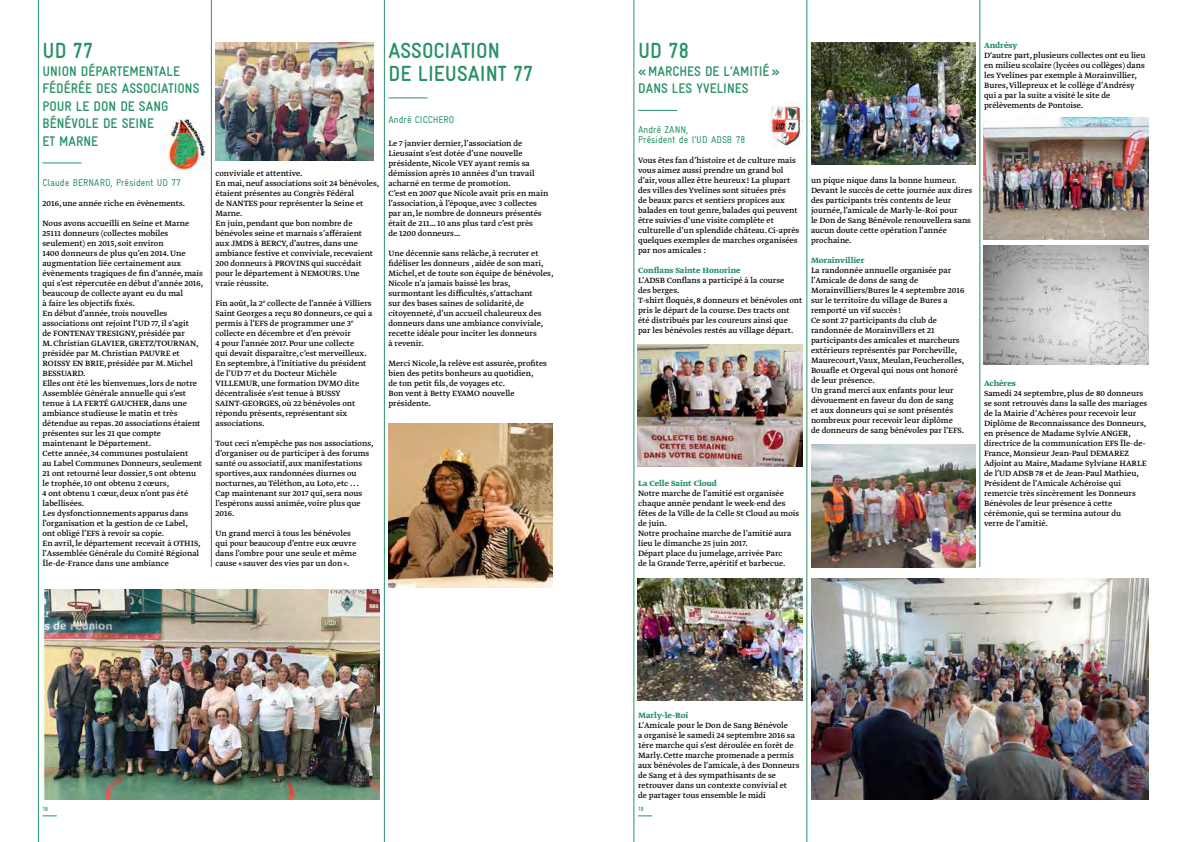
<style>
.page{position:relative;width:1191px;height:842px;background:#fff}
.page>*{position:absolute;margin:0;border:0;box-sizing:border-box;transform-origin:0 0}
.t1{font:700 condensed 22px/22.5px "Gravur";color:#289265}
.t2{font:700 condensed 14px/17.5px "Gravur";color:#289265}
.t3{font:condensed 10px/10px "Gravur";color:#289265}
.t4{font:9px/10px "Greta Text";color:#000}
.t5{font:700 9px "Greta Text";color:#289265}
.t6{font:700 condensed 6px "Gravur";color:#289265}
</style>
<div class="page">
<svg style="left:43px;top:816px;width:14px;height:1px"></svg>
<svg style="left:638px;top:816px;width:14px;height:1px"></svg>
<hr style="left:38px;top:0;width:1px;height:842px;background:#289265">
<hr style="left:211px;top:0;width:1px;height:567px;background:#289265">
<hr style="left:384px;top:0;width:1px;height:842px;background:#289265">
<hr style="left:638px;top:110px;width:39px;height:1px;background:#289265">
<img style="left:769px;top:103px;width:33px;height:45px">
<img style="left:638px;top:344px;width:164px;height:122px">
<img style="left:638px;top:579px;width:164px;height:122px">
<img style="left:811px;top:43px;width:164px;height:121px">
<img style="left:984px;top:118px;width:164px;height:122px">
<img style="left:984px;top:245px;width:164px;height:119px">
<img style="left:811px;top:444px;width:164px;height:123px">
<img style="left:811px;top:578px;width:337px;height:221px">
<hr style="left:43px;top:163px;width:38px;height:1px;background:#289265">
<img style="left:159px;top:120px;width:48px;height:51px">
<img style="left:43px;top:590px;width:337px;height:209px">
<img style="left:215px;top:43px;width:158px;height:117px">
<hr style="left:388px;top:98px;width:39px;height:1px;background:#289265">
<img style="left:388px;top:424px;width:165px;height:164px">
<hr style="left:633px;top:0;width:1px;height:842px;background:#289265">
<hr style="left:806px;top:0;width:1px;height:842px;background:#289265">
<hr style="left:979px;top:0;width:1px;height:567px;background:#289265">
<h1 class="t1" style="left:43px;top:40px;width:52px">UD 77</h1>
<h2 class="t2" style="left:43px;top:62px;width:139px">UNION DÉPARTEMENTALE<br>FÉDÉRÉE DES</h2>
<h2 class="t2" style="left:122px;top:80px;width:79px">ASSOCIATIONS</h2>
<h2 class="t2" style="left:43px;top:97px;width:127px;text-indent:33px">LE DON DE SANG<br>BÉNÉVOLE DE SEINE<br>ET MARNE</h2>
<p class="t3" style="left:43px;top:177px;width:140px">Claude Bernard, Président UD 77</p>
<p class="t4" style="left:43px;top:199px;width:144px">2016, une année riche en évènements.</p>
<p class="t4" style="left:43px;top:219px;width:162px">Nous avons accueilli en Seine et Marne 25111 donneurs (collectes mobiles seulement) en 2015, soit environ<br>1400 donneurs de plus qu’en 2014. Une augmentation liée certainement aux évènements tragiques de fin d’année, mais qui s’est répercutée en début d’année 2016, beaucoup de collecte ayant eu du mal<br>à faire les objectifs fixés.<br>En début d’année, trois nouvelles associations ont rejoint l’UD 77, il s’agit<br>de FONTENAY TRESIGNY, présidée par<br>M. Christian GLAVIER, GRETZ/TOURNAN, présidée par M. Christian PAUVRE et ROISSY EN BRIE, présidée par M. Michel BESSUARD.<br>Elles ont été les bienvenues, lors de notre Assemblée Générale annuelle qui s’est tenue à LA FERTÉ GAUCHER, dans une ambiance studieuse le matin et très détendue au repas. 20 associations étaient présentes sur les 21 que compte maintenant le Département.<br>Cette année, 34 communes postulaient<br>au Label Communes Donneurs, seulement 21 ont retourné leur dossier, 5 ont obtenu le trophée, 10 ont obtenu 2 cœurs,<br>4 ont obtenu 1 cœur, deux n’ont pas été labellisées.<br>Les dysfonctionnements apparus dans l’organisation et la gestion de ce Label,<br>ont obligé l’EFS à revoir sa copie.<br>En avril, le département recevait à OTHIS, l’Assemblée Générale du Comité Régional Île-de-France dans une ambiance</p>
<h2 class="t2" style="left:43px;top:97px;width:8px">POUR</h2>
<h1 class="t1" style="left:388px;top:40px;width:51px">ASSOCIATION<br>DE LIEUSAINT</h1>
<h1 class="t1" style="left:513px;top:62px;width:22px">77</h1>
<p class="t4" style="left:215px;top:168px;width:165px">conviviale et attentive.<br>En mai, neuf associations soit 24 bénévoles, étaient présentes au Congrès Fédéral<br>de NANTES pour représenter la Seine et<br>Marne.<br>En juin, pendant que bon nombre de bénévoles seine et marnais s’afféraient<br>aux JMDS à BERCY, d’autres, dans une ambiance festive et conviviale, recevaient<br>200 donneurs à PROVINS qui succédait pour le département à NEMOURS. Une vraie réussite.</p>
<p class="t4" style="left:215px;top:299px;width:158px">Fin août, la 2<sup>e</sup> collecte de l’année à Villiers Saint Georges a reçu 80 donneurs, ce qui a permis à l’EFS de programmer une 3<sup>e </sup>collecte en décembre et d’en prévoir<br>4 pour l’année 2017. Pour une collecte<br>qui devait disparaître, c’est merveilleux.<br>En septembre, à l’initiative du président de l’UD 77 et du Docteur Michèle VILLEMUR, une formation DVMO dite décentralisée s’est tenue à BUSSY SAINT-GEORGES, où 22 bénévoles ont répondu présents, représentant six associations.</p>
<p class="t4" style="left:215px;top:439px;width:160px">Tout ceci n’empêche pas nos associations, d’organiser ou de participer à des forums santé ou associatif, aux manifestations sportives, aux randonnées diurnes ou nocturnes, au Téléthon, au Loto, etc . . .<br>Cap maintenant sur 2017 qui, sera nous l’espérons aussi animée, voire plus que 2016.</p>
<p class="t4" style="left:215px;top:529px;width:142px">Un grand merci à tous les bénévoles qui pour beaucoup d’entre eux œuvre dans l’ombre pour une seule et même cause « sauver des vies par un don».</p>
<p class="t3" style="left:388px;top:115px;width:33px">André CICCHERO</p>
<p class="t4" style="left:388px;top:139px;width:161px">Le 7 janvier dernier, l’association de Lieusaint s’est dotée d’une nouvelle présidente, Nicole VEY ayant remis sa démission après 10 années d’un travail acharné en terme de promotion.<br>C’est en 2007 que Nicole avait pris en main l’association, à l’époque, avec 3 collectes par an, le nombre de donneurs présentés était de 211… 10 ans plus tard c’est près<br>de 1200 donneurs…</p>
<p class="t4" style="left:388px;top:249px;width:167px">Une décennie sans relâche, à recruter et fidéliser les donneurs , aidée de son mari, Michel, et de toute son équipe de bénévoles, Nicole n’a jamais baissé les bras, surmontant les difficultés, s’attachant<br>sur des bases saines de solidarité, de citoyenneté, d’un accueil chaleureux des donneurs dans une ambiance conviviale, recette idéale pour inciter les donneurs<br>à revenir.</p>
<p class="t4" style="left:388px;top:359px;width:160px">Merci Nicole, la relève est assurée, profites bien des petits bonheurs au quotidien,<br>de ton petit fils, de voyages etc.<br>Bon vent à Betty EYAMO nouvelle présidente.</p>
<h1 class="t1" style="left:638px;top:40px;width:52px">UD 78</h1>
<h2 class="t2" style="left:638px;top:62px;width:143px">«MARCHES DE L’AMITIÉ»<br>DANS LES YVELINES</h2>
<p class="t3" style="left:638px;top:125px;width:109px">André ZANN,<br>Président de l’UD ADSB 78</p>
<p class="t4" style="left:638px;top:156px;width:163px">Vous êtes fan d’histoire et de culture mais vous aimez aussi prendre un grand bol d’air, vous allez être heureux! La plupart des villes des Yvelines sont situées près<br>de beaux parcs et sentiers propices aux balades en tout genre, balades qui peuvent être suivies d’une visite complète et culturelle d’un splendide château. Ci-après quelques exemples de marches organisées par nos amicales :</p>
<p class="t5" style="left:638px;top:265px;width:104px">Conflans Sainte Honorine</p>
<p class="t4" style="left:638px;top:276px;width:166px">L’ADSB Conflans a participé à la course<br>des berges.<br>T-shirt floqués, 8 donneurs et bénévoles ont pris le départ de la course. Des tracts ont été distribués par les coureurs ainsi que par les bénévoles restés au village départ.</p>
<p class="t4" style="left:811px;top:176px;width:163px">un pique nique dans la bonne humeur.<br>Devant le succès de cette journée aux dires des participants très contents de leur journée, l’amicale de Marly-le-Roi pour<br>le Don de Sang Bénévole renouvellera sans aucun doute cette opération l’année prochaine.</p>
<p class="t5" style="left:811px;top:255px;width:55px">Morainvillier</p>
<p class="t4" style="left:811px;top:266px;width:155px">La randonnée annuelle organisée par l’Amicale de dons de sang de Morainvilliers/Bures le 4 septembre 2016 sur le territoire du village de Bures a remporté un vif succès !<br>Ce sont 27 participants du club de randonnée de Morainvillers et 21 participants des amicales et marcheurs extérieurs représentés par Porcheville, Maurecourt, Vaux, Meulan, Feucherolles, Bouafle et Orgeval qui nous ont honoré de leur présence.<br>Un grand merci aux enfants pour leur dévouement en faveur du don de sang<br>et aux donneurs qui se sont présentés nombreux pour recevoir leur diplôme<br>de donneurs de sang bénévoles par l’EFS.</p>
<p class="t5" style="left:638px;top:478px;width:80px">La Celle Saint Cloud</p>
<p class="t4" style="left:638px;top:489px;width:163px">Notre marche de l’amitié est organisée chaque année pendant le week-end des fêtes de la Ville de la Celle St Cloud au mois de juin.<br>Notre prochaine marche de l’amitié aura lieu le dimanche 25 juin 2017.<br>Départ place du jumelage, arrivée Parc<br>de la Grande Terre, apéritif et barbecue.</p>
<p class="t5" style="left:984px;top:40px;width:35px">Andrésy</p>
<p class="t4" style="left:984px;top:51px;width:163px">D‘autre part, plusieurs collectes ont eu lieu en milieu scolaire (lycées ou collèges) dans les Yvelines par exemple à Morainvillier, Bures, Villepreux et le collège d’Andrésy qui a par la suite a visité le site de prélèvements de Pontoise.</p>
<p class="t5" style="left:984px;top:378px;width:33px">Achères</p>
<p class="t4" style="left:984px;top:388px;width:165px">Samedi 24 septembre, plus de 80 donneurs se sont retrouvés dans la salle des mariages de la Mairie d’Achères pour recevoir leur Diplôme de Reconnaissance des Donneurs, en présence de Madame Sylvie ANGER, directrice de la communication EFS Île-de-France, Monsieur Jean-Paul DEMAREZ Adjoint au Maire, Madame Sylviane HARLE de l’UD ADSB 78 et de Jean-Paul Mathieu, Président de l’Amicale Achéroise qui remercie très sincèrement les Donneurs Bénévoles de leur présence à cette cérémonie, qui se termina autour du<br>verre de l’amitié.</p>
<p class="t5" style="left:638px;top:710px;width:52px">Marly-le-Roi</p>
<p class="t4" style="left:638px;top:721px;width:163px">L’Amicale pour le Don de Sang Bénévole<br>a organisé le samedi 24 septembre 2016 sa 1ère marche qui s’est déroulée en forêt de Marly. Cette marche promenade a permis aux bénévoles de l’amicale, à des Donneurs de Sang et à des sympathisants de se retrouver dans un contexte convivial et<br>de partager tous ensemble le midi</p>
<p class="t6" style="left:43px;top:805px;width:7px">18</p>
<p class="t6" style="left:638px;top:805px;width:7px">19</p>
</div>
